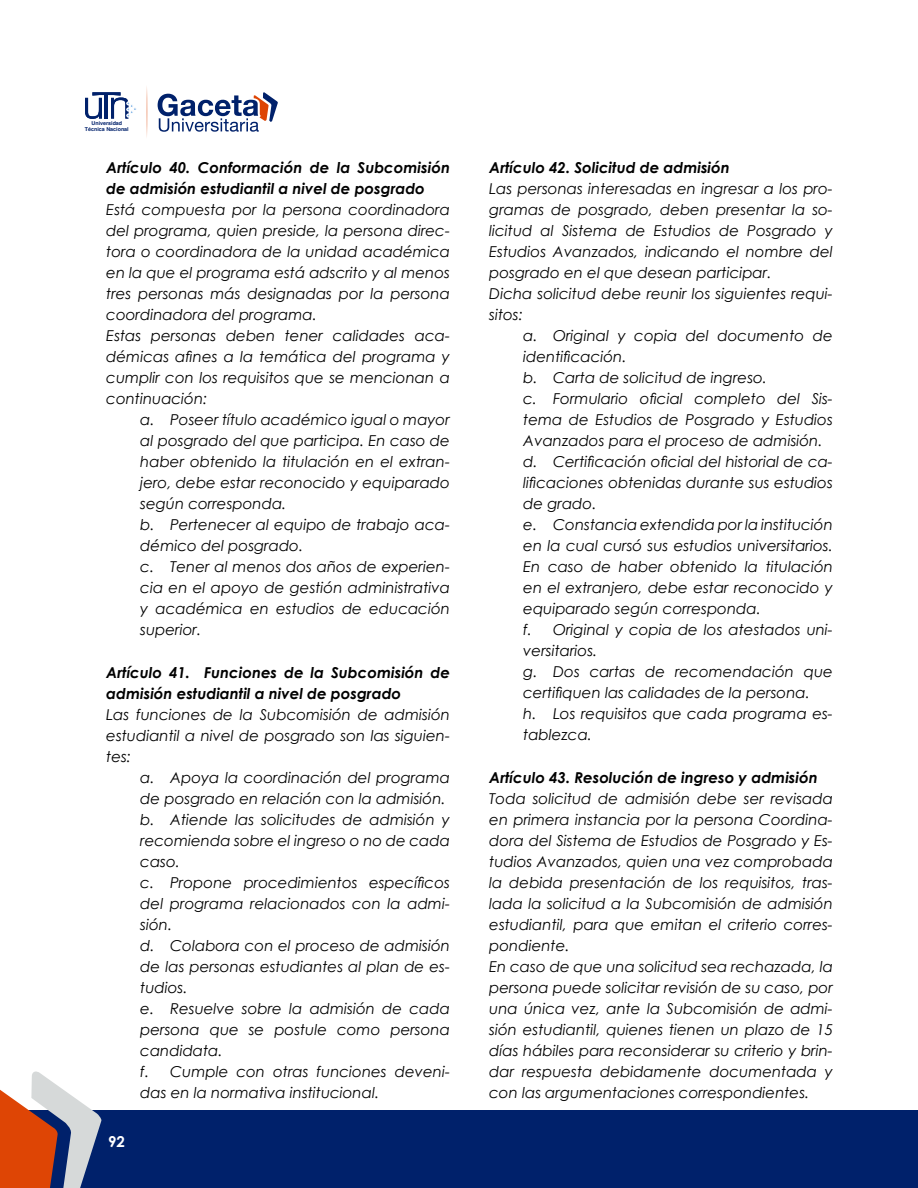
<style>
.page{position:relative;width:918px;height:1188px;background:#fff}
.page>*{position:absolute;margin:0;border:0;box-sizing:border-box;transform-origin:0 0}
.t1{font:italic 15px/21px "Century Gothic";color:#000}
.t2{font:italic 700 15px/21px "Century Gothic";color:#000}
.t3{font:700 15px "Century Gothic";color:#fff}
.t4{font:700 5.4px/6.4px "Helvetica";color:#00216b;text-align:center}
</style>
<div class="page">
<div style="left:0;top:1110px;width:918px;height:78px;background:#00216b"></div>
<svg style="left:0;top:1071px;width:102px;height:117px"></svg>
<svg style="left:85px;top:92px;width:51px;height:27px"></svg>
<svg style="left:158px;top:92px;width:120px;height:40px"></svg>
<svg style="left:147px;top:90px;width:1px;height:43px"></svg>
<p class="t4" style="left:85px;top:120px;width:45px">Universidad<br>Técnica Nacional</p>
<p class="t2" style="left:106px;top:157px;width:345px">Artículo 40. Conformación de la Subcomisión de admisión estudiantil a nivel de posgrado</p>
<p class="t1" style="left:106px;top:199px;width:345px">Está compuesta por la persona coordinadora del programa, quien preside, la persona direc&shy;tora o coordinadora de la unidad académica en la que el programa está adscrito y al menos tres personas más designadas por la persona coordinadora del programa.<br>Estas personas deben tener calidades aca&shy;démicas afines a la temática del programa y cumplir con los requisitos que se mencionan a continuación:</p>
<p class="t1" style="left:140px;top:409px;width:311px">a. Poseer título académico igual o mayor al posgrado del que participa. En caso de haber obtenido la titulación en el extran&shy;jero, debe estar reconocido y equiparado según corresponda.<br>b. Pertenecer al equipo de trabajo aca&shy;démico del posgrado.<br>c. Tener al menos dos años de experien&shy;cia en el apoyo de gestión administrativa y académica en estudios de educación superior.</p>
<p class="t2" style="left:106px;top:661px;width:345px">Artículo 41. Funciones de la Subcomisión de admisión estudiantil a nivel de posgrado</p>
<p class="t1" style="left:106px;top:704px;width:345px;text-align:justify">Las funciones de la Subcomisión de admisión estudiantil a nivel de posgrado son las siguien&shy;tes:</p>
<p class="t1" style="left:140px;top:767px;width:311px">a. Apoya la coordinación del programa de posgrado en relación con la admisión. b. Atiende las solicitudes de admisión y recomienda sobre el ingreso o no de cada caso.<br>c. Propone procedimientos específicos del programa relacionados con la admi&shy;sión.<br>d. Colabora con el proceso de admisión de las personas estudiantes al plan de es&shy;tudios.<br>e. Resuelve sobre la admisión de cada persona que se postule como persona candidata.<br>f. Cumple con otras funciones deveni&shy;das en la normativa institucional.</p>
<p class="t3" style="left:108px;top:1130px;width:18px">92</p>
<p class="t2" style="left:489px;top:157px;width:242px">Artículo 42. Solicitud de admisión</p>
<p class="t1" style="left:489px;top:178px;width:345px">Las personas interesadas en ingresar a los pro&shy;gramas de posgrado, deben presentar la so&shy;licitud al Sistema de Estudios de Posgrado y Estudios Avanzados, indicando el nombre del posgrado en el que desean participar.<br>Dicha solicitud debe reunir los siguientes requi&shy;sitos:</p>
<p class="t1" style="left:523px;top:325px;width:311px">a. Original y copia del documento de identificación.<br>b. Carta de solicitud de ingreso.<br>c. Formulario oficial completo del Sis&shy;tema de Estudios de Posgrado y Estudios Avanzados para el proceso de admisión. d. Certificación oficial del historial de ca&shy;lificaciones obtenidas durante sus estudios de grado.<br>e. Constancia extendida por la institución en la cual cursó sus estudios universitarios.<br>En caso de haber obtenido la titulación en el extranjero, debe estar reconocido y equiparado según corresponda.<br>f. Original y copia de los atestados uni&shy;versitarios.<br>g. Dos cartas de recomendación que certifiquen las calidades de la persona.<br>h. Los requisitos que cada programa es&shy;tablezca.</p>
<p class="t2" style="left:489px;top:766px;width:330px">Artículo 43. Resolución de ingreso y admisión</p>
<p class="t1" style="left:489px;top:788px;width:345px">Toda solicitud de admisión debe ser revisada en primera instancia por la persona Coordina&shy;dora del Sistema de Estudios de Posgrado y Es&shy;tudios Avanzados, quien una vez comprobada la debida presentación de los requisitos, tras&shy;lada la solicitud a la Subcomisión de admisión estudiantil, para que emitan el criterio corres&shy;pondiente.<br>En caso de que una solicitud sea rechazada, la persona puede solicitar revisión de su caso, por una única vez, ante la Subcomisión de admi&shy;sión estudiantil, quienes tienen un plazo de 15 días hábiles para reconsiderar su criterio y brin&shy;dar respuesta debidamente documentada y con las argumentaciones correspondientes.</p>
</div>
